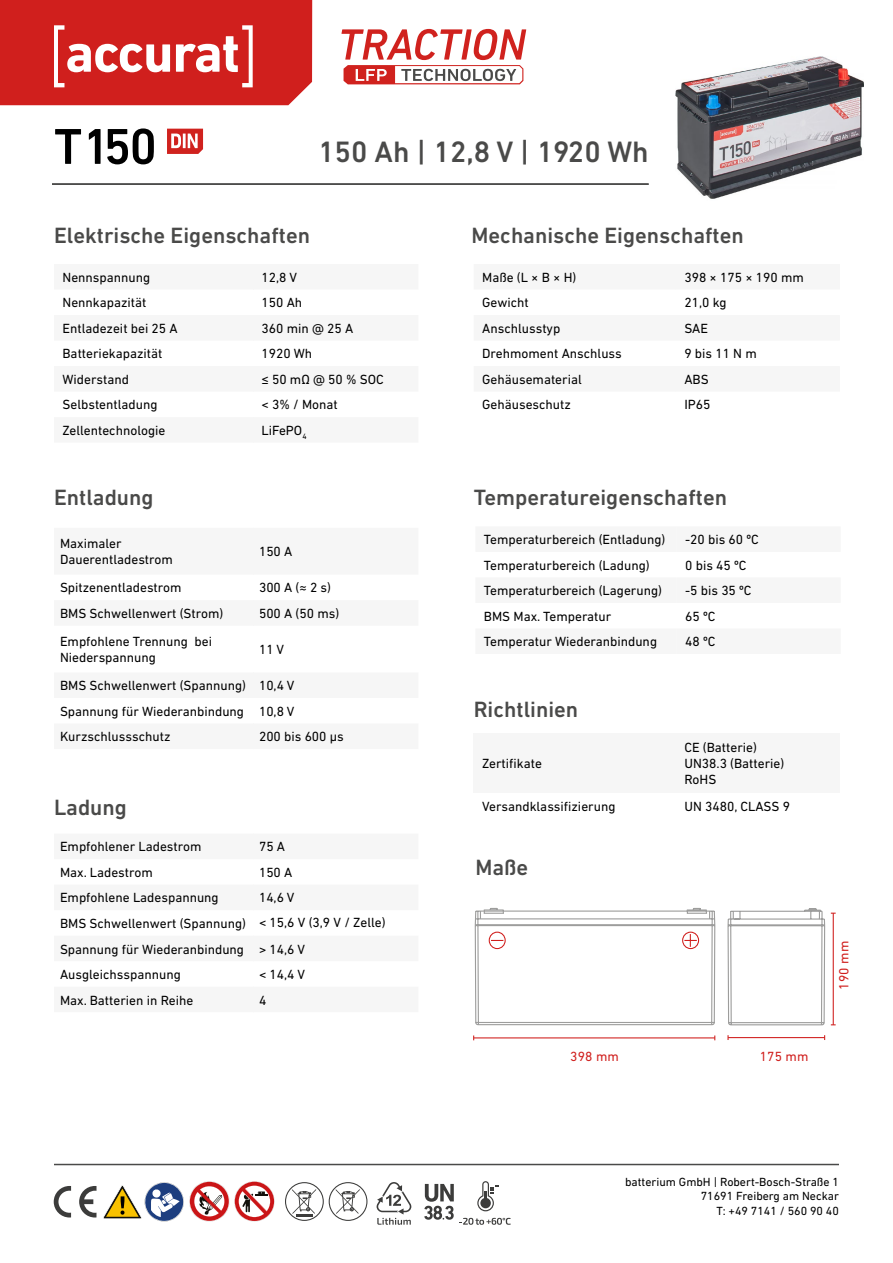
<style>
.page{position:relative;width:893px;height:1263px;background:#fff}
.page>*{position:absolute;margin:0;border:0;box-sizing:border-box;transform-origin:0 0}
.t1{font:500 51.15px "DIN Next LT Pro";color:#000}
.t2{font:500 30px "DIN Next LT Pro";color:#4a4a49}
.t3{font:500 22.5px "DIN Next LT Pro";color:#4a4a49}
.t4{font:13.5px/25.5px "DIN Next LT Pro";color:#000}
.t5{font:13.5px "DIN Next LT Pro";letter-spacing:.01em;color:#d01f1d}
.t6{font:12px/14.2px "DIN Next LT Pro";color:#000;text-align:right}
</style>
<div class="page">
<hr style="left:54px;top:1164px;width:785px;height:1px;background:#4a4a49">
<svg style="left:0;top:0;width:312px;height:105px;background:#d53937"></svg>
<svg style="left:341px;top:29px;width:185px;height:55px"></svg>
<div style="left:474px;top:733px;width:203px;height:60px;background:#f6f6f6"></div>
<svg style="left:285px;top:1182px;width:82px;height:39px"></svg>
<svg style="left:54px;top:1186px;width:17px;height:31px"></svg>
<svg style="left:79px;top:1186px;width:18px;height:31px"></svg>
<svg style="left:377px;top:1182px;width:34px;height:43px"></svg>
<svg style="left:103px;top:1181px;width:171px;height:40px"></svg>
<svg style="left:424px;top:1181px;width:87px;height:44px"></svg>
<hr style="left:52px;top:183px;width:597px;height:2px;background:#4a4a49">
<div style="left:676px;top:733px;width:164px;height:60px;background:#f6f6f6"></div>
<svg style="left:167px;top:129px;width:36px;height:25px"></svg>
<img style="left:675px;top:56px;width:188px;height:143px">
<hr style="left:474px;top:1037px;width:241px;height:1px;background:#d01f1d">
<hr style="left:728px;top:1037px;width:97px;height:1px;background:#d01f1d">
<svg style="left:727px;top:908px;width:109px;height:118px"></svg>
<svg style="left:474px;top:907px;width:242px;height:119px"></svg>
<h1 class="t1" style="left:54px;top:117px;width:105px">T150</h1>
<h2 class="t2" style="left:318px;top:134px;width:332px">150 Ah | 12,8 V | 1920 Wh</h2>
<h3 class="t3" style="left:54px;top:222px;width:258px">Elektrische Eigenschaften</h3>
<h3 class="t3" style="left:472px;top:222px;width:274px">Mechanische Eigenschaften</h3>
<p class="t4" style="left:63px;top:264px;width:117px">Nennspannung<br>Nennkapazität<br>Entladezeit bei 25 A<br>Batteriekapazität<br>Widerstand<br>Selbstentladung<br>Zellentechnologie</p>
<p class="t4" style="left:482px;top:264px;width:141px">Maße (L × B × H)<br>Gewicht<br>Anschlusstyp<br>Drehmoment Anschluss<br>Gehäusematerial<br>Gehäuseschutz</p>
<p class="t4" style="left:261px;top:264px;width:124px">12,8 V<br>150 Ah<br>360 min @ 25 A<br>1920 Wh<br>≤ 50 mΩ @ 50 % SOC &lt; 3% / Monat<br>LiFePO<sub>4</sub></p>
<p class="t4" style="left:684px;top:264px;width:121px">398 × 175 × 190 mm<br>21,0 kg<br>SAE<br>9 bis 11 N m<br>ABS<br>IP65</p>
<h3 class="t3" style="left:54px;top:485px;width:101px">Entladung</h3>
<p class="t4" style="left:60px;top:535px;width:114px;line-height:16.2px">Maximaler<br>Dauerentladestrom</p>
<p class="t4" style="left:60px;top:575px;width:165px">Spitzenentladestrom<br>BMS Schwellenwert (Strom)</p>
<p class="t4" style="left:60px;top:633px;width:154px;line-height:16.2px">Empfohlene Trennung bei<br>Niederspannung</p>
<p class="t4" style="left:60px;top:673px;width:188px">BMS Schwellenwert (Spannung)<br>Spannung für Wiederanbindung<br>Kurzschlussschutz</p>
<p class="t4" style="left:259px;top:539px;width:35px">150 A</p>
<p class="t4" style="left:259px;top:575px;width:82px">300 A (≈ 2 s)<br>500 A (50 ms)</p>
<p class="t4" style="left:259px;top:637px;width:27px">11 V</p>
<p class="t4" style="left:259px;top:673px;width:86px">10,4 V<br>10,8 V<br>200 bis 600 μs</p>
<h3 class="t3" style="left:54px;top:794px;width:74px">Ladung</h3>
<p class="t4" style="left:60px;top:834px;width:188px">Empfohlener Ladestrom<br>Max. Ladestrom<br>Empfohlene Ladespannung<br>BMS Schwellenwert (Spannung)<br>Spannung für Wiederanbindung<br>Ausgleichsspannung<br>Max. Batterien in Reihe</p>
<p class="t4" style="left:259px;top:834px;width:128px">75 A<br>150 A<br>14,6 V<br>&lt; 15,6 V (3,9 V / Zelle) &gt; 14,6 V<br>&lt; 14,4 V<br>4</p>
<h3 class="t3" style="left:474px;top:485px;width:255px">Temperatureigenschaften</h3>
<p class="t4" style="left:484px;top:527px;width:183px">Temperaturbereich (Entladung)<br>Temperaturbereich (Ladung)<br>Temperaturbereich (Lagerung)<br>BMS Max. Temperatur<br>Temperatur Wiederanbindung</p>
<p class="t4" style="left:685px;top:527px;width:75px">-20 bis 60 ºC<br>0 bis 45 ºC -5 bis 35 ºC<br>65 ºC<br>48 ºC</p>
<h3 class="t3" style="left:474px;top:696px;width:106px">Richtlinien</h3>
<p class="t4" style="left:482px;top:751px;width:61px">Zertifikate</p>
<p class="t4" style="left:482px;top:793px;width:135px">Versandklassifizierung</p>
<h3 class="t3" style="left:475px;top:854px;width:54px">Maße</h3>
<p class="t4" style="left:684px;top:739px;width:101px;line-height:16.2px">CE (Batterie)<br>UN38.3 (Batterie)<br>RoHS</p>
<p class="t4" style="left:684px;top:793px;width:107px">UN 3480, CLASS 9</p>
<p class="t5" style="left:570px;top:1048px;width:50px">398 mm</p>
<p class="t5" style="left:760px;top:1048px;width:50px">175 mm</p>
<p class="t5" style="left:836px;top:990px;width:50px;rotate:-90deg">190 mm</p>
<p class="t6" style="left:625px;top:1175px;width:215px">batterium GmbH | Robert-Bosch-Straße 1<br>71691 Freiberg am Neckar<br>T: +49 7141 / 560 90 40</p>
</div>
